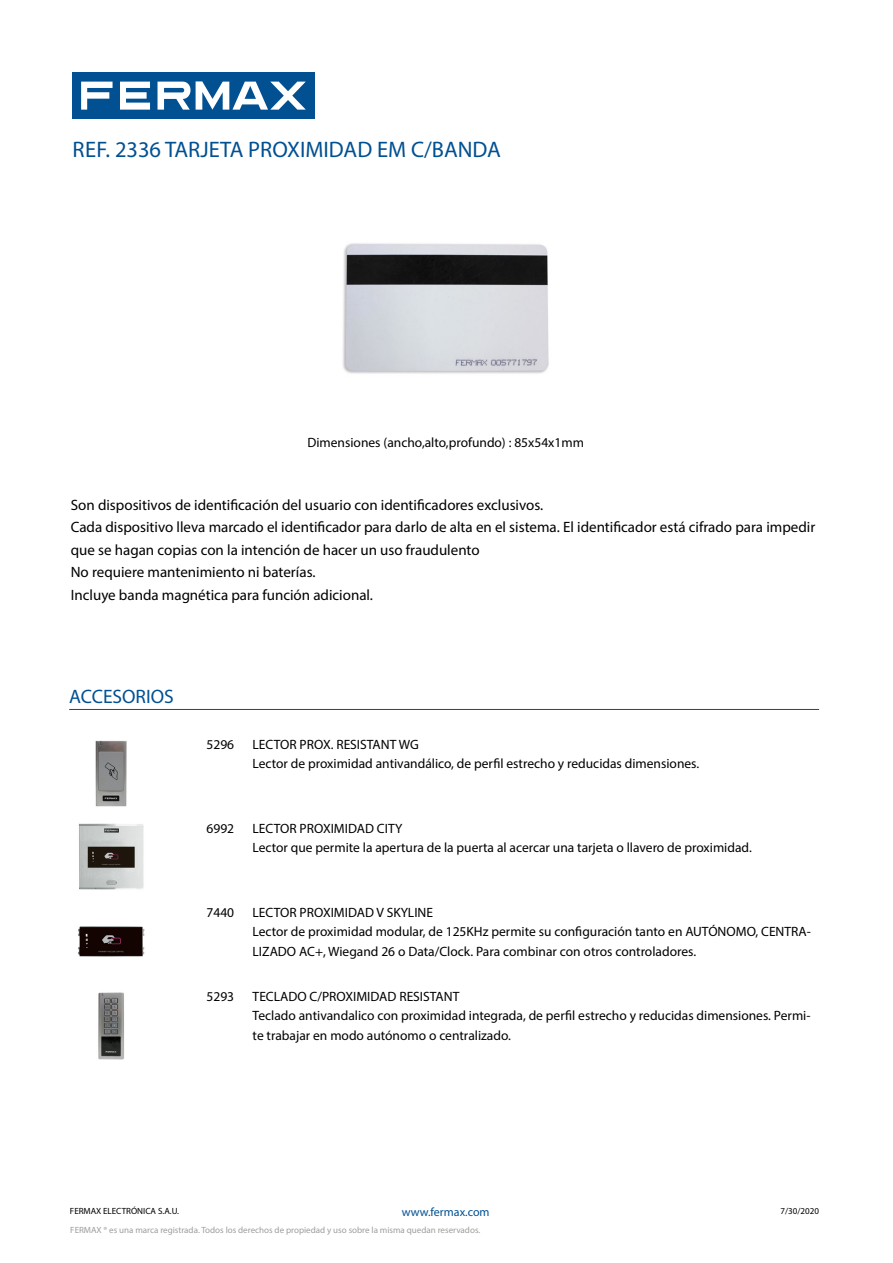
<style>
.page{position:relative;width:893px;height:1263px;background:#fff}
.page>*{position:absolute;margin:0;border:0;box-sizing:border-box;transform-origin:0 0}
.t1{font:22.5px "Myriad Pro";color:#005092}
.t2{font:19.5px "Myriad Pro";color:#005092}
.t3{font:15px/22.5px "Myriad Pro";color:#000}
.t4{font:13.5px/19.5px "Myriad Pro";color:#000}
.t5{font:12px "Myriad Pro";color:#005092}
.t6{font:9px "Myriad Pro";color:#9d9d9c}
.t7{font:9px "Myriad Pro";color:#000}
</style>
<div class="page">
<hr style="left:69px;top:709px;width:750px;height:1px;background:#005092">
<img style="left:343px;top:243px;width:206px;height:131px">
<div style="left:72px;top:72px;width:243px;height:47px;background:#005092"></div>
<svg style="left:81px;top:82px;width:225px;height:28px"></svg>
<img style="left:95px;top:740px;width:32px;height:67px">
<img style="left:78px;top:823px;width:66px;height:67px">
<img style="left:78px;top:926px;width:67px;height:31px">
<img style="left:98px;top:992px;width:26px;height:68px">
<h1 class="t1" style="left:73px;top:136px;width:430px">REF. 2336 TARJETA PROXIMIDAD EM C/BANDA</h1>
<p class="t4" style="left:307px;top:433px;width:278px">Dimensiones (ancho,alto,profundo) : 85x54x1mm</p>
<p class="t3" style="left:71px;top:493px;width:746px">Son dispositivos de identificación del usuario con identificadores exclusivos.<br>Cada dispositivo lleva marcado el identificador para darlo de alta en el sistema. El identificador está cifrado para impedir que se hagan copias con la intención de hacer un uso fraudulento<br>No requiere mantenimiento ni baterías.<br>Incluye banda magnética para función adicional.</p>
<h2 class="t2" style="left:69px;top:684px;width:106px">ACCESORIOS</h2>
<p class="t4" style="left:207px;top:734px;width:29px">5296</p>
<p class="t4" style="left:253px;top:734px;width:448px">LECTOR PROX. RESISTANT WG<br>Lector de proximidad antivandálico, de perfil estrecho y reducidas dimensiones.</p>
<p class="t4" style="left:207px;top:818px;width:29px">6992</p>
<p class="t4" style="left:253px;top:818px;width:501px">LECTOR PROXIMIDAD CITY<br>Lector que permite la apertura de la puerta al acercar una tarjeta o llavero de proximidad.</p>
<p class="t4" style="left:207px;top:902px;width:29px">7440</p>
<p class="t4" style="left:207px;top:986px;width:29px">5293</p>
<p class="t4" style="left:253px;top:902px;width:560px">LECTOR PROXIMIDAD V SKYLINE<br>Lector de proximidad modular, de 125KHz permite su configuración tanto en AUTÓNOMO, CENTRA-<br>LIZADO AC+, Wiegand 26 o Data/Clock. Para combinar con otros controladores.</p>
<p class="t4" style="left:253px;top:986px;width:559px">TECLADO C/PROXIMIDAD RESISTANT<br>Teclado antivandalico con proximidad integrada, de perfil estrecho y reducidas dimensiones. Permi&shy;te trabajar en modo autónomo o centralizado.</p>
<p class="t7" style="left:70px;top:1205px;width:111px">FERMAX ELECTRÓNICA S.A.U.</p>
<p class="t5" style="left:402px;top:1205px;width:89px">www.fermax.com</p>
<p class="t7" style="left:781px;top:1206px;width:40px">7/30/2020</p>
<p class="t6" style="left:70px;top:1224px;width:411px">FERMAX ® es una marca registrada. Todos los derechos de propiedad y uso sobre la misma quedan reservados.</p>
</div>
